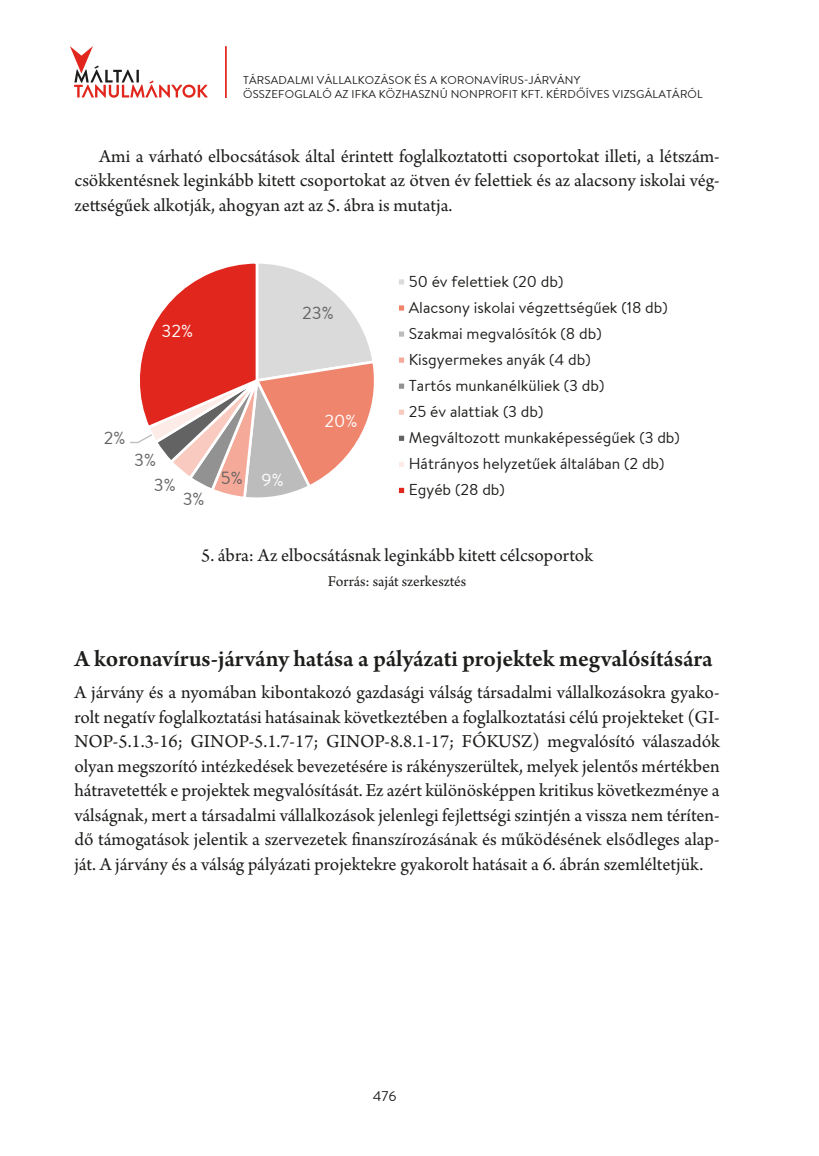
<style>
.page{position:relative;width:819px;height:1156px;background:#fff}
.page>*{position:absolute;margin:0;border:0;box-sizing:border-box;transform-origin:0 0}
.MT_alcim{font:600 24.5px "Arno Pro";letter-spacing:-.005em;color:#1d1d1b}
.MT_folyo_szoveg_első{font:19.25px/24.5px "Arno Pro";letter-spacing:-.005em;color:#1d1d1b;text-align:justify}
.MT_folyo_szoveg{font:19.25px/24.5px "Arno Pro";color:#1d1d1b;text-align:justify}
.ábraszöveg{font:19.25px "Arno Pro";letter-spacing:.01em;color:#1d1d1b}
.t1{font:17.5px "Brandon Text Office";color:#646363}
.t2{font:17.5px "Brandon Text Office";color:#fff}
.t3{font:15.75px/26.1px "Brandon Text Office";color:#1d1d1b}
.ForrásOK{font:15.75px "Arno Pro";color:#1d1d1b}
.t4{font:14px "Brandon Text Office";color:#1d1d1b}
.t5{font:11.38px/13.7px "Brandon Text Office";letter-spacing:.02em;color:#1d1d1b}
.s1{color:#fff}
</style>
<div class="page">
<svg style="left:70px;top:46px;width:138px;height:52px"></svg>
<hr style="left:225px;top:46px;width:2px;height:52px;background:#e1261d">
<svg style="left:130px;top:263px;width:244px;height:235px"></svg>
<div style="left:397px;top:278px;width:8px;height:8px;background:#dadada"></div>
<div style="left:396px;top:277px;width:11px;height:10px;border:3px solid #fff"></div>
<div style="left:397px;top:304px;width:8px;height:8px;background:#f0856e"></div>
<div style="left:396px;top:303px;width:11px;height:10px;border:3px solid #fff"></div>
<div style="left:397px;top:330px;width:8px;height:8px;background:#bcbcbc"></div>
<div style="left:396px;top:329px;width:11px;height:10px;border:3px solid #fff"></div>
<div style="left:397px;top:356px;width:8px;height:8px;background:#f5a998"></div>
<div style="left:396px;top:355px;width:11px;height:10px;border:3px solid #fff"></div>
<div style="left:397px;top:382px;width:8px;height:8px;background:#929292"></div>
<div style="left:396px;top:381px;width:11px;height:10px;border:3px solid #fff"></div>
<div style="left:397px;top:408px;width:8px;height:8px;background:#f9cac0"></div>
<div style="left:396px;top:407px;width:11px;height:10px;border:3px solid #fff"></div>
<div style="left:397px;top:434px;width:8px;height:8px;background:#646363"></div>
<div style="left:396px;top:433px;width:11px;height:10px;border:3px solid #fff"></div>
<div style="left:397px;top:460px;width:8px;height:8px;background:#fdebe8"></div>
<div style="left:396px;top:459px;width:11px;height:11px;border:3px solid #fff"></div>
<div style="left:397px;top:486px;width:8px;height:8px;background:#e1261d"></div>
<div style="left:396px;top:485px;width:11px;height:11px;border:3px solid #fff"></div>
<p class="t5" style="left:243px;top:73px;width:461px">TÁRSADALMI VÁLLALKOZÁSOK ÉS A KORONAVÍRUS-JÁRVÁNY<br>ÖSSZEFOGLALÓ AZ IFKA KÖZHASZNÚ NONPROFIT KFT. KÉRDŐÍVES VIZSGÁLATÁRÓL</p>
<p class="MT_folyo_szoveg" style="left:74px;top:145px;width:646px;text-indent:25px">Ami a várható elbocsátások által érintett foglalkoztatotti csoportokat illeti, a létszám&shy;csökkentésnek leginkább kitett csoportokat az ötven év felettiek és az alacsony iskolai vég&shy;zettségűek alkotják, ahogyan azt az 5. ábra is mutatja.</p>
<p class="t2" style="left:162px;top:319px;width:33px">32%</p>
<p class="t1" style="left:302px;top:301px;width:33px">23%</p>
<p class="t1" style="left:104px;top:426px;width:23px">2%</p>
<p class="t1" style="left:134px;top:448px;width:23px">3%</p>
<p class="t1" style="left:154px;top:473px;width:23px">3%</p>
<p class="t1" style="left:183px;top:487px;width:23px">3%</p>
<p class="t1" style="left:221px;top:466px;width:64px">5% <span class="s1">9%</span></p>
<p class="t2" style="left:324px;top:409px;width:34px">20%</p>
<p class="t3" style="left:409px;top:268px;width:272px">50 év felettiek (20 db)<br>Alacsony iskolai végzettségűek (18 db)<br>Szakmai megvalósítók (8 db)<br>Kisgyermekes anyák (4 db)<br>Tartós munkanélküliek (3 db)<br>25 év alattiak (3 db)<br>Megváltozott munkaképességűek (3 db)<br>Hátrányos helyzetűek általában (2 db)<br>Egyéb (28 db)</p>
<p class="ábraszöveg" style="left:201px;top:544px;width:393px">5. ábra: Az elbocsátásnak leginkább kitett célcsoportok</p>
<p class="ForrásOK" style="left:328px;top:572px;width:140px">Forrás: saját szerkesztés</p>
<p class="MT_alcim" style="left:74px;top:645px;width:639px">A koronavírus-járvány hatása a pályázati projektek megvalósítására</p>
<p class="MT_folyo_szoveg_első" style="left:74px;top:681px;width:646px">A járvány és a nyomában kibontakozó gazdasági válság társadalmi vállalkozásokra gyako&shy;rolt negatív foglalkoztatási hatásainak következtében a foglalkoztatási célú projekteket (GI-NOP-5.1.3-16; GINOP-5.1.7-17; GINOP-8.8.1-17; FÓKUSZ) megvalósító válaszadók olyan megszorító intézkedések bevezetésére is rákényszerültek, melyek jelentős mértékben hátravetették e projektek megvalósítását. Ez azért különösképpen kritikus következménye a válságnak, mert a társadalmi vállalkozások jelenlegi fejlettségi szintjén a vissza nem téríten&shy;dő támogatások jelentik a szervezetek finanszírozásának és működésének elsődleges alap&shy;ját. A járvány és a válság pályázati projektekre gyakorolt hatásait a 6. ábrán szemléltetjük.</p>
<p class="t4" style="left:373px;top:1087px;width:25px">476</p>
</div>
